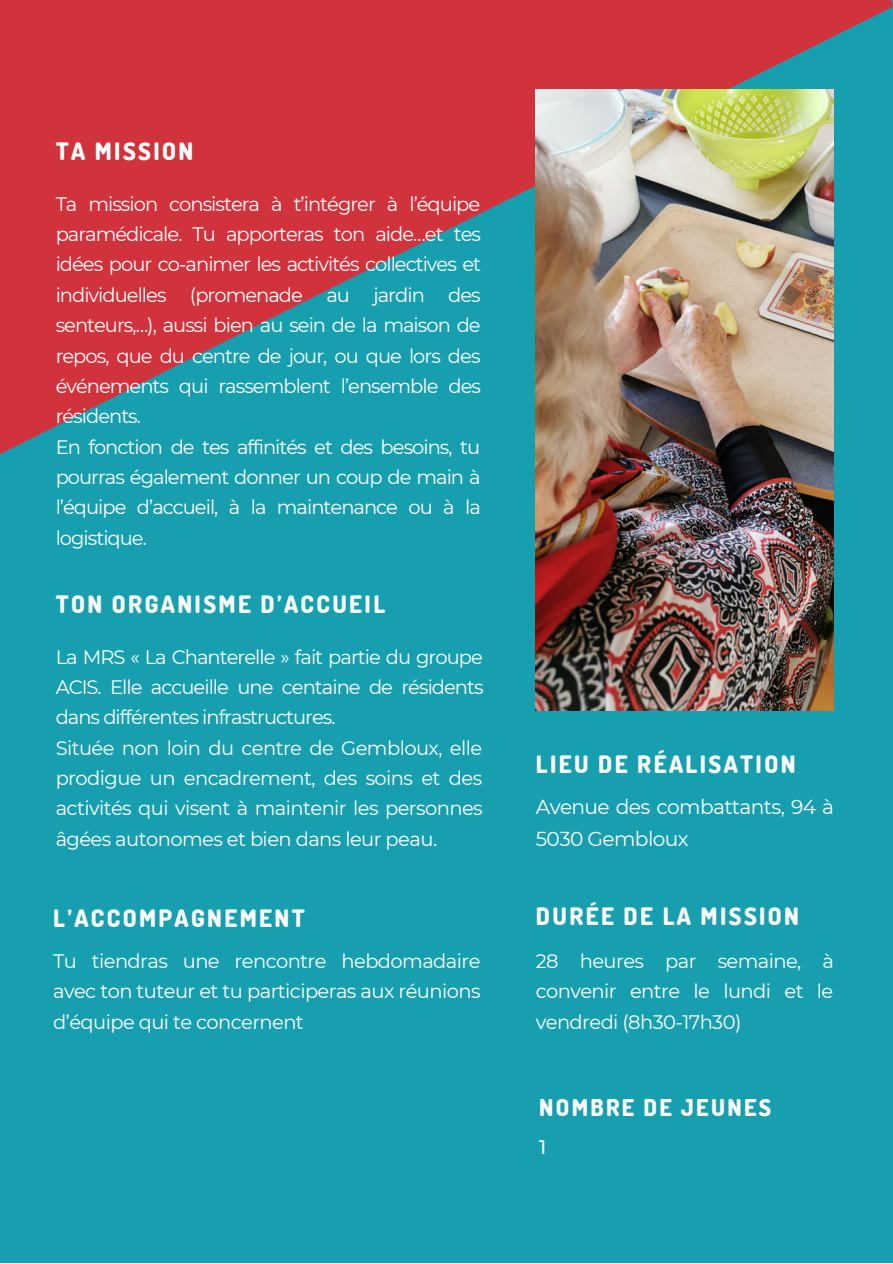
<style>
.page{position:relative;width:893px;height:1264px;background:#fff}
.page>*{position:absolute;margin:0;border:0;box-sizing:border-box;transform-origin:0 0}
.t1{font:800 24px "Dosis";letter-spacing:.1em;color:#fff}
.t2{font:800 23.1px "Dosis";letter-spacing:.1em;color:#fff}
.t3{font:20.25px/31.5px "Montserrat";letter-spacing:-.03em;color:#fff}
.t4{font:19.5px/30.3px "Montserrat";letter-spacing:-.04em;color:#fff;text-align:justify}
.t5{font:500 19.5px "Montserrat";color:#fff}
</style>
<div class="page">
<div style="left:0;top:0;width:892px;height:1262px;background:#179faf"></div>
<svg style="left:0;top:0;width:892px;height:454px;fill:#d1333d"></svg>
<img style="left:536px;top:89px;width:297px;height:621px">
<p class="t1" style="left:56px;top:135px;width:139px">TA MISSION</p>
<p class="t4" style="left:56px;top:188px;width:427px">Ta mission consistera à t’intégrer à l’équipe paramédicale. Tu apporteras ton aide…et tes idées pour co-animer les activités collectives et individuelles (promenade au jardin des senteurs,…), aussi bien au sein de la maison de repos, que du centre de jour, ou que lors des événements qui rassemblent l’ensemble des résidents.</p>
<p class="t4" style="left:56px;top:431px;width:426px">En fonction de tes affinités et des besoins, tu pourras également donner un coup de main à l’équipe d’accueil, à la maintenance ou à la logistique.</p>
<p class="t1" style="left:56px;top:588px;width:331px">TON ORGANISME D’ACCUEIL</p>
<p class="t4" style="left:56px;top:641px;width:429px">La MRS « La Chanterelle » fait partie du groupe ACIS. Elle accueille une centaine de résidents dans différentes infrastructures.</p>
<p class="t4" style="left:56px;top:732px;width:428px">Située non loin du centre de Gembloux, elle prodigue un encadrement, des soins et des activités qui visent à maintenir les personnes âgées autonomes et bien dans leur peau.</p>
<p class="t1" style="left:53px;top:902px;width:253px">L’ACCOMPAGNEMENT</p>
<p class="t4" style="left:53px;top:945px;width:429px">Tu tiendras une rencontre hebdomadaire avec ton tuteur et tu participeras aux réunions d’équipe qui te concernent</p>
<p class="t1" style="left:536px;top:748px;width:261px">LIEU DE RÉALISATION</p>
<p class="t3" style="left:536px;top:791px;width:300px">Avenue des combattants, 94 à<br>5030 Gembloux</p>
<p class="t1" style="left:536px;top:900px;width:265px">DURÉE DE LA MISSION</p>
<p class="t4" style="left:536px;top:945px;width:299px">28 heures par semaine, à convenir entre le lundi et le vendredi (8h30-17h30)</p>
<p class="t2" style="left:539px;top:1092px;width:233px">NOMBRE DE JEUNES</p>
<p class="t5" style="left:539px;top:1134px;width:9px">1</p>
</div>
